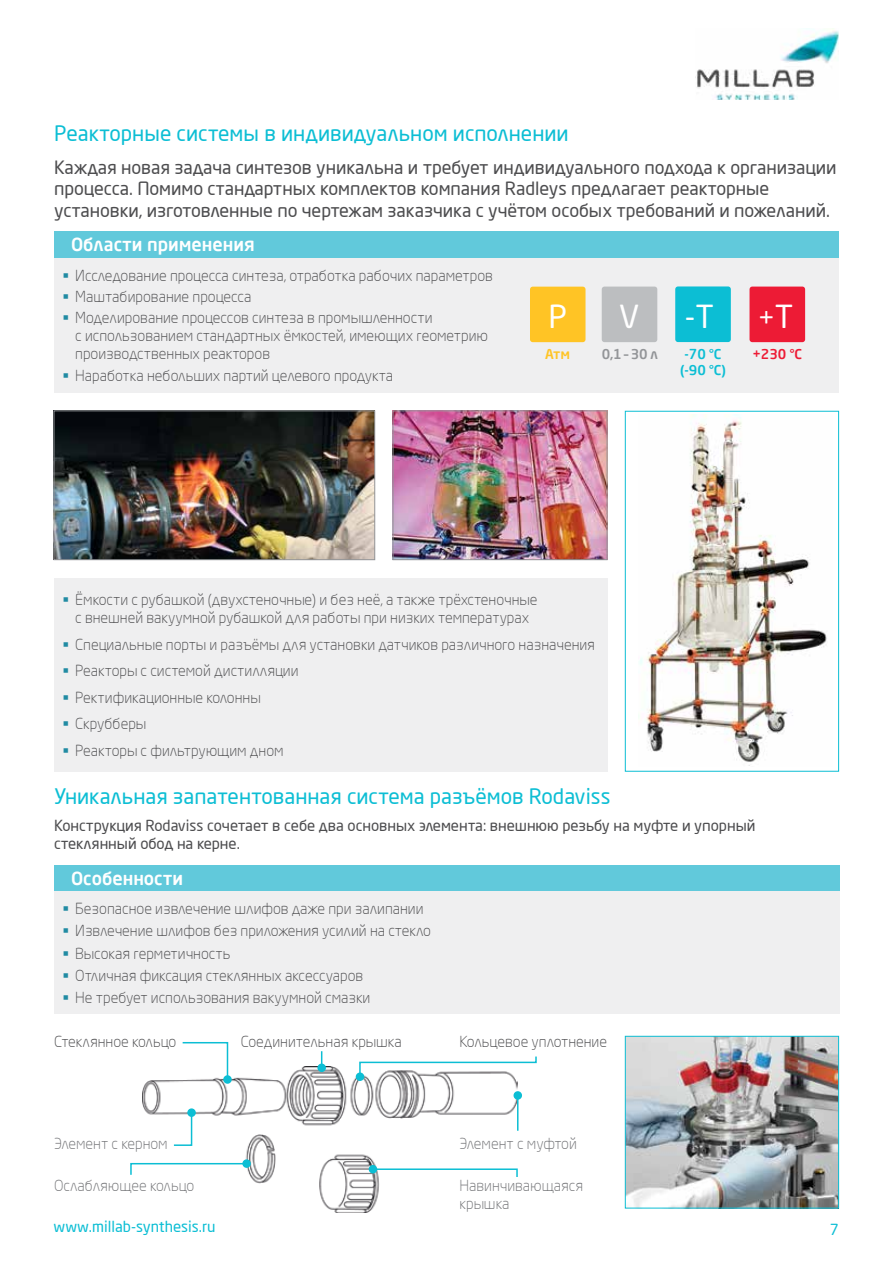
<style>
.page{position:relative;width:893px;height:1263px;background:#fff}
.page>*{position:absolute;margin:0;border:0;box-sizing:border-box;transform-origin:0 0}
.t1{font:31.5px "Neo Sans Pro";color:#fff}
.t2{font:31.35px "Neo Sans Pro";color:#fff}
.t3{font:27.45px "Neo Sans Pro";color:#fff}
.t4{font:21px "Neo Sans Pro";color:#0cbed4}
.t5{font:18px/21.6px "Neo Sans Pro";letter-spacing:-.005em;color:#4d4d4f}
.t6{font:500 18px "Neo Sans Pro";color:#fff}
.t7{font:300 15px/26.5px "Neo Sans Pro";color:#4d4d4f}
.t8{font:15px/18px "Neo Sans Pro";letter-spacing:-.005em;color:#4d4d4f}
.t9{font:300 15px/18px "Neo Sans Pro";color:#717275}
.t10{font:15px "Neo Sans Pro";color:#0cbed4}
.t11{font:500 13.5px/16.2px "Neo Sans Pro";color:#0cbed4;text-align:center}
.t12{font:500 13.5px "Neo Sans Pro";color:#939598}
.t13{font:500 13.5px "Neo Sans Pro";color:#ed1b35}
.t14{font:500 13.5px "Neo Sans Pro";color:#ffc425}
.s1{font-size:31.5px}
</style>
<div class="page">
<div style="left:54px;top:257px;width:785px;height:136px;background:#efeff0"></div>
<div style="left:54px;top:231px;width:785px;height:26px;background:#61c9db"></div>
<div style="left:675px;top:287px;width:56px;height:55px;background:#0cbed4;border-radius:3px"></div>
<div style="left:749px;top:287px;width:56px;height:55px;background:#ed1b35;border-radius:3px"></div>
<div style="left:602px;top:287px;width:55px;height:55px;background:#bcbec0;border-radius:3px"></div>
<div style="left:530px;top:287px;width:55px;height:55px;background:#ffc425;border-radius:3px"></div>
<div style="left:54px;top:578px;width:553px;height:194px;background:#efeff0"></div>
<div style="left:54px;top:865px;width:785px;height:27px;background:#61c9db"></div>
<div style="left:54px;top:892px;width:785px;height:122px;background:#efeff0"></div>
<img style="left:395px;top:412px;width:210px;height:146px">
<div style="left:393px;top:410px;width:214px;height:150px;border:1px solid #939598"></div>
<img style="left:56px;top:412px;width:317px;height:146px">
<div style="left:54px;top:410px;width:321px;height:150px;border:1px solid #939598"></div>
<img style="left:627px;top:1038px;width:210px;height:168px">
<div style="left:625px;top:1036px;width:214px;height:172px;border:1px solid #0cbed4"></div>
<img style="left:142px;top:1067px;width:376px;height:146px">
<img style="left:638px;top:414px;width:189px;height:352px">
<div style="left:625px;top:411px;width:214px;height:361px;border:1px solid #0cbed4"></div>
<img style="left:697px;top:28px;width:142px;height:72px">
<svg style="left:181px;top:1042px;width:48px;height:39px"></svg>
<div style="left:223px;top:1075px;width:9px;height:9px;background:#0cbed4;border-radius:50%"></div>
<svg style="left:317px;top:1063px;width:9px;height:9px"></svg>
<div style="left:356px;top:1072px;width:8px;height:9px;background:#0cbed4;border-radius:50%"></div>
<svg style="left:513px;top:1091px;width:9px;height:9px"></svg>
<div style="left:187px;top:1108px;width:9px;height:9px;background:#0cbed4;border-radius:50%"></div>
<div style="left:242px;top:1159px;width:9px;height:9px;background:#0cbed4;border-radius:50%"></div>
<div style="left:369px;top:1165px;width:8px;height:8px;background:#0cbed4;border-radius:50%"></div>
<svg style="left:172px;top:1111px;width:21px;height:36px"></svg>
<svg style="left:130px;top:1162px;width:118px;height:14px"></svg>
<svg style="left:321px;top:1051px;width:1px;height:17px"></svg>
<svg style="left:358px;top:1056px;width:179px;height:22px"></svg>
<hr style="left:517px;top:1095px;width:1px;height:36px;background:#0cbed4">
<svg style="left:371px;top:1168px;width:147px;height:10px"></svg>
<h3 class="t4" style="left:54px;top:120px;width:516px">Реакторные системы в индивидуальном исполнении</h3>
<p class="t5" style="left:54px;top:156px;width:784px">Каждая новая задача синтезов уникальна и требует индивидуального подхода к организации процесса. Помимо стандартных комплектов компания Radleys предлагает реакторные установки, изготовленные по чертежам заказчика с учётом особых требований и пожеланий.</p>
<p class="t6" style="left:71px;top:233px;width:185px">Области применения</p>
<p class="t7" style="left:75px;top:264px;width:419px;line-height:21.5px">Исследование процесса синтеза, отработка рабочих параметров<br>Маштабирование процесса<br>Моделирование процессов синтеза в промышленности</p>
<p class="t7" style="left:75px;top:327px;width:414px;line-height:18px">с использованием стандартных ёмкостей, имеющих геометрию производственных реакторов</p>
<p class="t7" style="left:75px;top:362px;width:319px">Наработка небольших партий целевого продукта</p>
<h2 class="t2" style="left:548px;top:297px;width:20px">P</h2>
<p class="t14" style="left:545px;top:345px;width:27px">Атм</p>
<h1 class="t1" style="left:619px;top:297px;width:22px">V</h1>
<p class="t12" style="left:602px;top:345px;width:58px">0,1 – 30 л</p>
<h1 class="t1" style="left:685px;top:297px;width:31px">-T</h1>
<h3 class="t3" style="left:758px;top:301px;width:37px">+<span class="s1">T</span></h3>
<p class="t11" style="left:680px;top:345px;width:48px">-70 °С (-90 °С)</p>
<p class="t13" style="left:752px;top:345px;width:51px">+230 °С</p>
<p class="t7" style="left:75px;top:590px;width:464px;line-height:18px">Ёмкости с рубашкой (двухстеночные) и без неё, а также трёхстеночные с внешней вакуумной рубашкой для работы при низких температурах</p>
<p class="t7" style="left:75px;top:631px;width:521px">Специальные порты и разъёмы для установки датчиков различного назначения Реакторы с системой дистилляции<br>Ректификационные колонны<br>Скрубберы<br>Реакторы с фильтрующим дном</p>
<h3 class="t4" style="left:54px;top:784px;width:558px">Уникальная запатентованная система разъёмов Rodaviss</h3>
<p class="t8" style="left:54px;top:817px;width:703px">Конструкция Rodaviss сочетает в себе два основных элемента: внешнюю резьбу на муфте и упорный стеклянный обод на керне.</p>
<p class="t6" style="left:71px;top:867px;width:114px">Особенности</p>
<p class="t7" style="left:75px;top:897px;width:357px;line-height:22.2px">Безопасное извлечение шлифов даже при залипании Извлечение шлифов без приложения усилий на стекло Высокая герметичность<br>Отличная фиксация стеклянных аксессуаров<br>Не требует использования вакуумной смазки</p>
<p class="t7" style="left:54px;top:1028px;width:124px">Стеклянное кольцо</p>
<p class="t7" style="left:241px;top:1028px;width:163px">Соединительная крышка</p>
<p class="t7" style="left:459px;top:1028px;width:149px">Кольцевое уплотнение</p>
<p class="t9" style="left:54px;top:1135px;width:115px">Элемент с керном</p>
<p class="t9" style="left:459px;top:1135px;width:119px">Элемент с муфтой</p>
<p class="t9" style="left:54px;top:1176px;width:142px">Ослабляющее кольцо</p>
<p class="t9" style="left:459px;top:1176px;width:125px">Навинчивающаяся крышка</p>
<p class="t10" style="left:54px;top:1217px;width:164px">www.millab-synthesis.ru</p>
<p class="t10" style="left:830px;top:1220px;width:11px">7</p>
</div>
